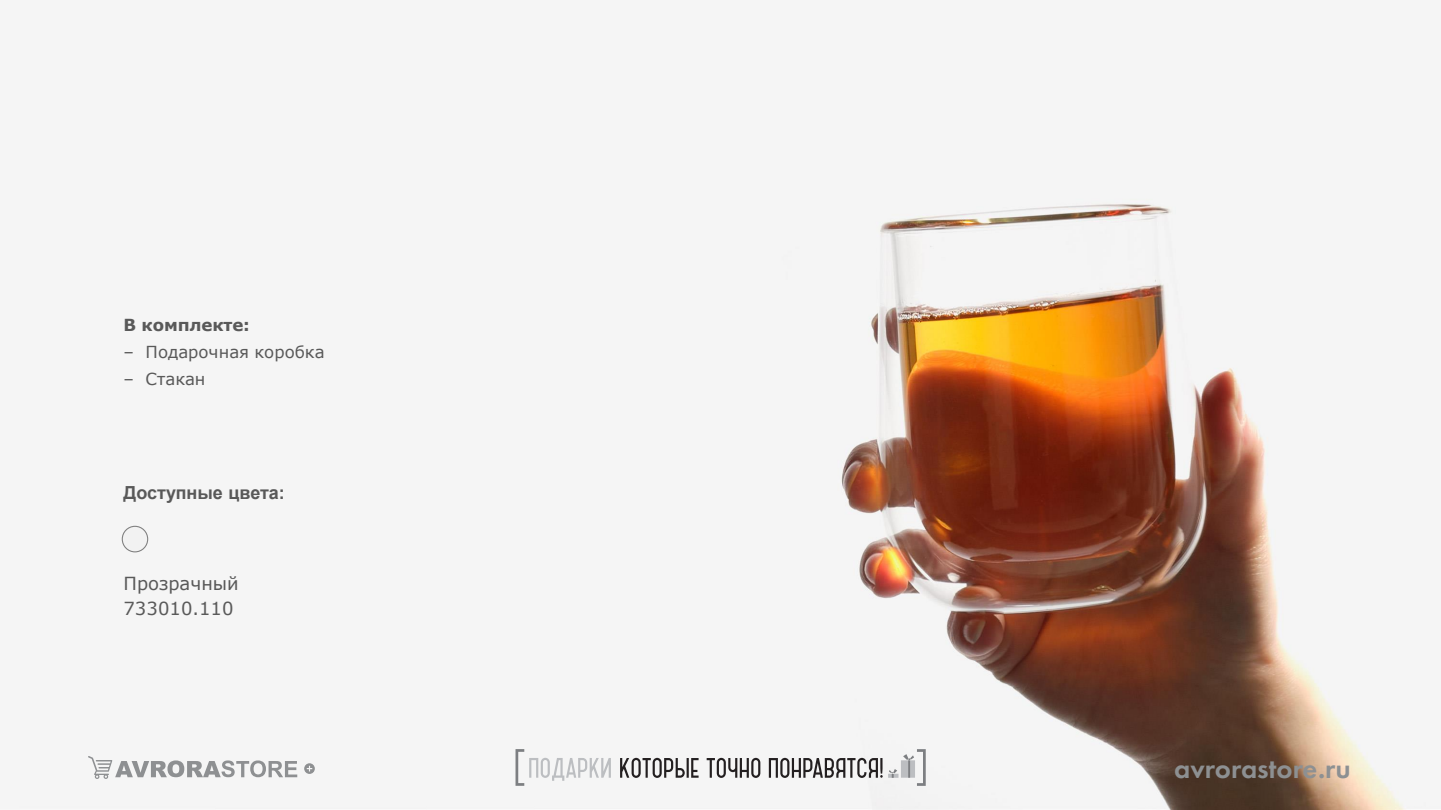
<style>
.page{position:relative;width:1441px;height:810px;background:#fff}
.page>*{position:absolute;margin:0;border:0;box-sizing:border-box;transform-origin:0 0}
.t1{font:600 28.5px "Futura PT";color:#8d9092}
.t2{font:18px/25.8px "Verdana";color:#595959}
.t3{font:700 18px "Arial";letter-spacing:-.005em;color:#595959}
.t4{font:700 16.65px "Verdana";color:#595959}
.t5{font:16.5px "Verdana";color:#595959}
</style>
<div class="page">
<img style="left:19px;top:198px;width:1421px;height:612px">
<div style="left:122px;top:526px;width:26px;height:26px;background:#f2f2f2;border-radius:50%"></div>
<div style="left:122px;top:526px;width:26px;height:26px;border:1px solid #7f7f7f;border-radius:50%"></div>
<svg style="left:88px;top:756px;width:209px;height:23px"></svg>
<svg style="left:304px;top:763px;width:11px;height:11px"></svg>
<svg style="left:515px;top:749px;width:410px;height:37px"></svg>
<p class="t4" style="left:123px;top:313px;width:128px">В комплекте:</p>
<p class="t5" style="left:123px;top:340px;width:203px">– Подарочная коробка</p>
<p class="t5" style="left:123px;top:367px;width:84px">– Стакан</p>
<p class="t3" style="left:123px;top:480px;width:163px">Доступные цвета:</p>
<p class="t2" style="left:123px;top:570px;width:117px">Прозрачный<br>733010.110</p>
<h1 class="t1" style="left:1174px;top:751px;width:178px">avrorastore.ru</h1>
</div>
